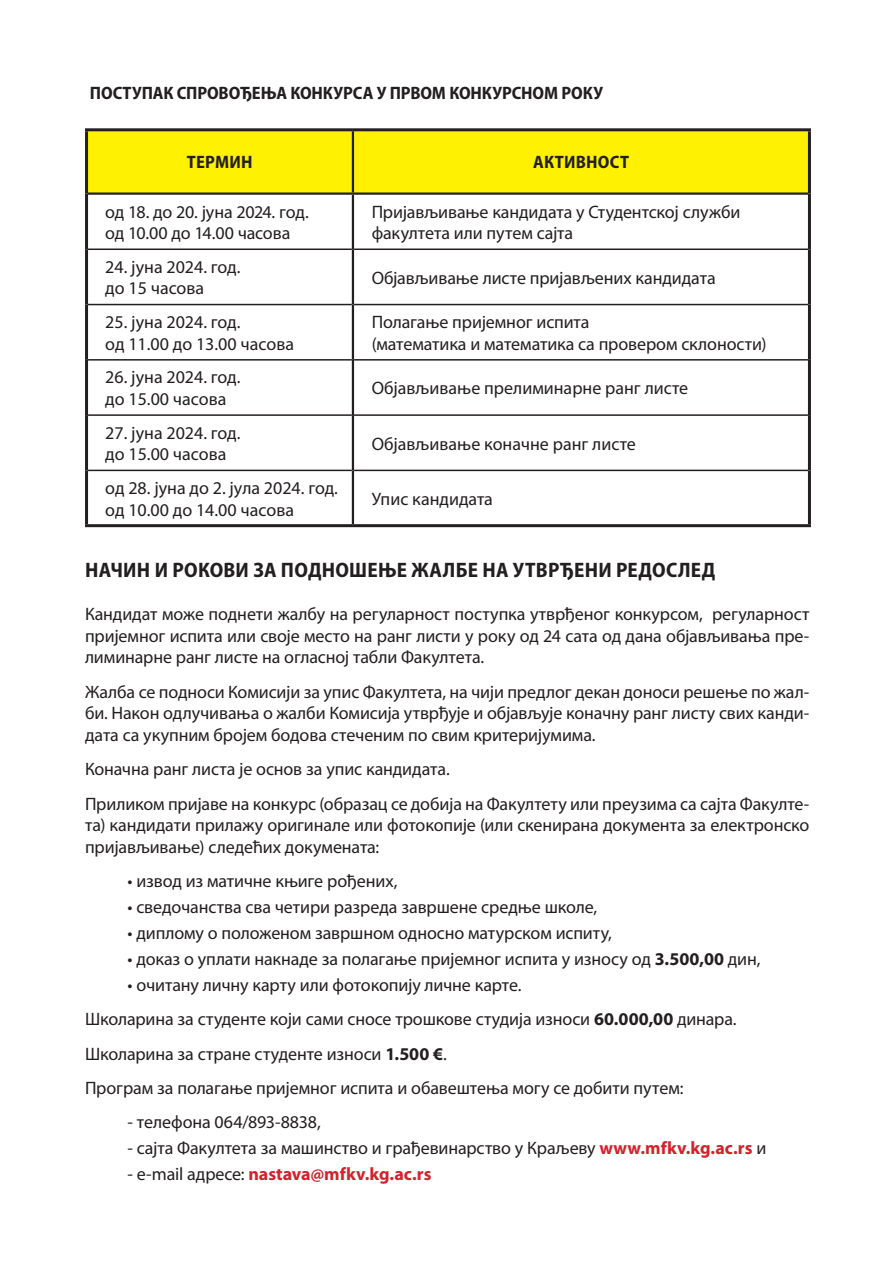
<style>
.page{position:relative;width:893px;height:1263px;background:#fff}
.page>*{position:absolute;margin:0;border:0;box-sizing:border-box;transform-origin:0 0}
.t1{font:700 semi-condensed 21px "Myriad Pro";letter-spacing:.01em;color:#231f20}
.t2{font:18px/21.6px "Myriad Pro";letter-spacing:-.005em;color:#231f20}
.t3{font:700 semi-condensed 18px "Myriad Pro";letter-spacing:-.005em;color:#231f20}
.t4{font:700 18px "Myriad Pro";letter-spacing:-.005em;color:#d1232a}
.s1{font-weight:700}
.s2{font-weight:700;color:#d1232a}
.s3{font-weight:400;color:#231f20}
</style>
<div class="page">
<div style="left:88px;top:131px;width:720px;height:61px;background:#fff101"></div>
<hr style="left:88px;top:248px;width:264px;height:2px;background:#231f20">
<hr style="left:354px;top:248px;width:454px;height:2px;background:#231f20">
<hr style="left:88px;top:304px;width:264px;height:1px;background:#231f20">
<hr style="left:354px;top:304px;width:454px;height:1px;background:#231f20">
<hr style="left:88px;top:359px;width:264px;height:2px;background:#231f20">
<hr style="left:354px;top:359px;width:454px;height:2px;background:#231f20">
<hr style="left:88px;top:414px;width:264px;height:2px;background:#231f20">
<hr style="left:354px;top:414px;width:454px;height:2px;background:#231f20">
<hr style="left:88px;top:470px;width:264px;height:1px;background:#231f20">
<hr style="left:354px;top:470px;width:454px;height:1px;background:#231f20">
<hr style="left:85px;top:128px;width:268px;height:3px;background:#231f20">
<hr style="left:85px;top:131px;width:3px;height:63px;background:#231f20">
<hr style="left:353px;top:128px;width:458px;height:3px;background:#231f20">
<hr style="left:808px;top:131px;width:3px;height:63px;background:#231f20">
<hr style="left:85px;top:194px;width:3px;height:55px;background:#231f20">
<hr style="left:808px;top:194px;width:3px;height:55px;background:#231f20">
<hr style="left:85px;top:249px;width:3px;height:56px;background:#231f20">
<hr style="left:808px;top:249px;width:3px;height:56px;background:#231f20">
<hr style="left:85px;top:305px;width:3px;height:55px;background:#231f20">
<hr style="left:808px;top:305px;width:3px;height:55px;background:#231f20">
<hr style="left:85px;top:360px;width:3px;height:55px;background:#231f20">
<hr style="left:808px;top:360px;width:3px;height:55px;background:#231f20">
<hr style="left:85px;top:415px;width:3px;height:55px;background:#231f20">
<hr style="left:808px;top:415px;width:3px;height:55px;background:#231f20">
<hr style="left:85px;top:470px;width:3px;height:54px;background:#231f20">
<hr style="left:808px;top:470px;width:3px;height:54px;background:#231f20">
<hr style="left:85px;top:524px;width:268px;height:3px;background:#231f20">
<hr style="left:353px;top:524px;width:458px;height:3px;background:#231f20">
<hr style="left:88px;top:192px;width:265px;height:3px;background:#231f20">
<hr style="left:353px;top:192px;width:455px;height:3px;background:#231f20">
<hr style="left:352px;top:131px;width:2px;height:61px;background:#231f20">
<hr style="left:352px;top:195px;width:2px;height:54px;background:#231f20">
<hr style="left:352px;top:249px;width:2px;height:56px;background:#231f20">
<hr style="left:352px;top:305px;width:2px;height:55px;background:#231f20">
<hr style="left:352px;top:360px;width:2px;height:55px;background:#231f20">
<hr style="left:352px;top:415px;width:2px;height:55px;background:#231f20">
<hr style="left:352px;top:470px;width:2px;height:54px;background:#231f20">
<p class="t3" style="left:90px;top:81px;width:514px">ПОСТУПАК СПРОВОЂЕЊА КОНКУРСА У ПРВОМ КОНКУРСНОМ РОКУ</p>
<p class="t3" style="left:187px;top:151px;width:67px">ТЕРМИН</p>
<p class="t3" style="left:533px;top:151px;width:97px">АКТИВНОСТ</p>
<p class="t2" style="left:105px;top:200px;width:205px">од 18. до 20. јуна 2024. год. од 10.00 до 14.00 часова</p>
<p class="t2" style="left:372px;top:200px;width:370px">Пријављивање кандидата у Студентској служби факултета или путем сајта</p>
<p class="t2" style="left:105px;top:256px;width:137px">24. јуна 2024. год. до 15 часова</p>
<p class="t2" style="left:372px;top:267px;width:345px">Објављивање листе пријављених кандидата</p>
<p class="t2" style="left:105px;top:311px;width:190px">25. јуна 2024. год.<br>од 11.00 до 13.00 часова</p>
<p class="t2" style="left:372px;top:311px;width:396px">Полагање пријемног испита<br>(математика и математика са провером склоности)</p>
<p class="t2" style="left:105px;top:366px;width:137px">26. јуна 2024. год. до 15.00 часова</p>
<p class="t2" style="left:372px;top:377px;width:318px">Објављивање прелиминарне ранг листе</p>
<p class="t2" style="left:105px;top:422px;width:137px">27. јуна 2024. год. до 15.00 часова</p>
<p class="t2" style="left:372px;top:432px;width:266px">Објављивање коначне ранг листе</p>
<p class="t2" style="left:105px;top:477px;width:234px">од 28. јуна до 2. јула 2024. год. од 10.00 до 14.00 часова</p>
<p class="t2" style="left:372px;top:488px;width:123px">Упис кандидата</p>
<p class="t1" style="left:85px;top:556px;width:631px">НАЧИН И РОКОВИ ЗА ПОДНОШЕЊЕ ЖАЛБЕ НА УТВРЂЕНИ РЕДОСЛЕД</p>
<p class="t2" style="left:85px;top:603px;width:726px;text-align:justify">Кандидат може поднети жалбу на регуларност поступка утврђеног конкурсом, регуларност пријемног испита или своје место на ранг листи у року од 24 сата од дана објављивања пре&shy;лиминарне ранг листе на огласној табли Факултета.</p>
<p class="t2" style="left:85px;top:681px;width:726px;text-align:justify">Жалба се подноси Комисији за упис Факултета, на чији предлог декан доноси решење по жал&shy;би. Након одлучивања о жалби Комисија утврђује и објављује коначну ранг листу свих канди&shy;дата са укупним бројем бодова стеченим по свим критеријумима.</p>
<p class="t2" style="left:85px;top:752px;width:726px;line-height:34.3px">Коначна ранг листа је основ за упис кандидата.<br>Приликом пријаве на конкурс (образац се добија на Факултету или преузима са сајта Факулте-</p>
<p class="t2" style="left:85px;top:814px;width:726px">та) кандидати прилажу оригинале или фотокопије (или скенирана документа за електронско пријављивање) следећих докумената:</p>
<p class="t2" style="left:128px;top:870px;width:271px">• извод из матичне књиге рођених,</p>
<p class="t2" style="left:128px;top:896px;width:471px">• сведочанства сва четири разреда завршене средње школе,</p>
<p class="t2" style="left:128px;top:922px;width:486px">• диплому о положеном завршном односно матурском испиту,</p>
<p class="t2" style="left:128px;top:948px;width:634px">• доказ о уплати накнаде за полагање пријемног испита у износу од <span class="s1">3.500,00</span> дин,</p>
<p class="t2" style="left:85px;top:967px;width:653px;line-height:34.3px;text-indent:43px">• очитану личну карту или фотокопију личне карте.<br>Школарина за студенте који сами сносе трошкове студија износи <span class="s1">60.000,00</span> динара.<br>Школарина за стране студенте износи <span class="s1">1.500 €</span>.<br>Програм за полагање пријемног испита и обавештења могу се добити путем:</p>
<p class="t2" style="left:128px;top:1111px;width:195px">- телефона 064/893-8838,</p>
<p class="t2" style="left:128px;top:1137px;width:640px">- сајта Факултета за машинство и грађевинарство у Краљеву <span class="s2">www.mfkv.kg.ac.rs</span> и</p>
<p class="t4" style="left:128px;top:1162px;width:305px"><span class="s3">- е-mail адресе:</span> nastava@mfkv.kg.ac.rs</p>
</div>
